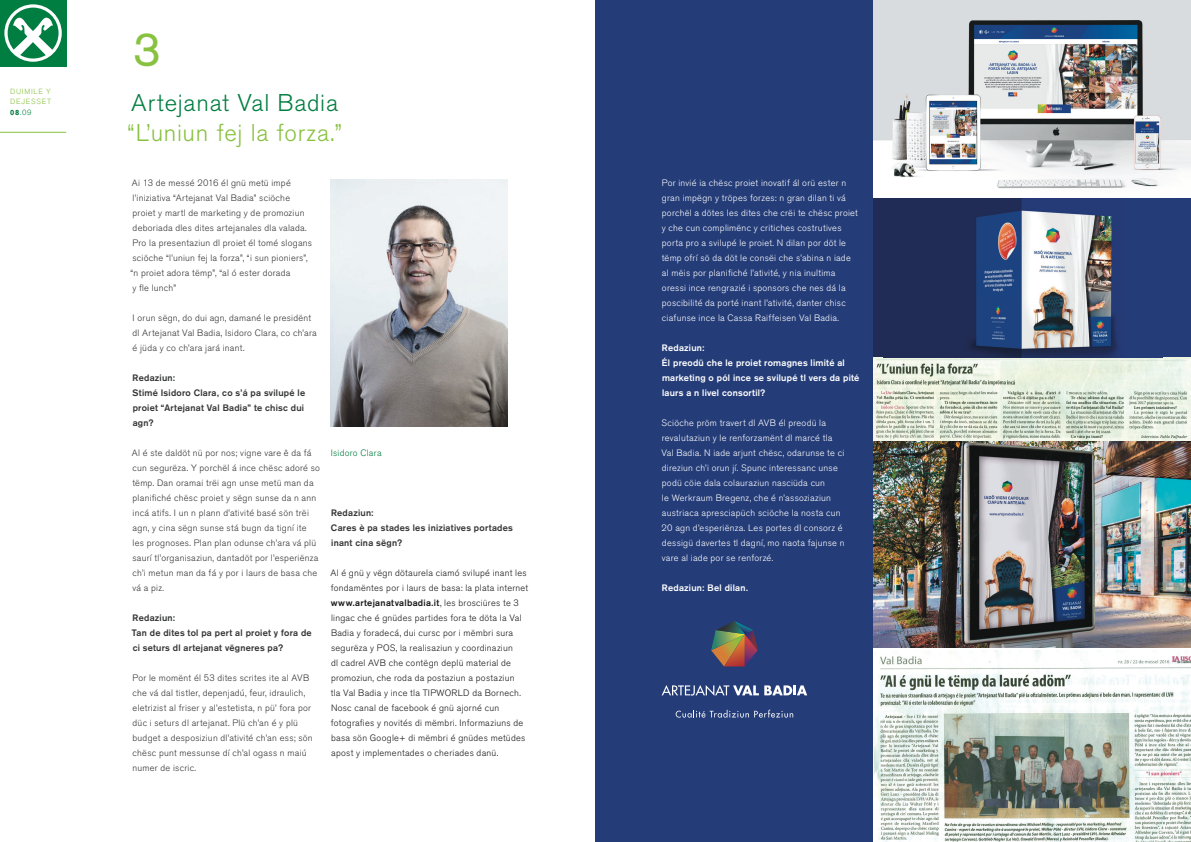
<style>
.page{position:relative;width:1191px;height:842px;background:#fff}
.page>*{position:absolute;margin:0;border:0;box-sizing:border-box;transform-origin:0 0}
.DE_-_GB_Kapitelzahl{font:48px "Akzidenz Grotesk BQ";color:#89c141}
.DE___GB_Header_24pt{font:300 24px/30px "Akzidenz Grotesk BQ";letter-spacing:.03em;color:#89c141}
.DE_-_GB_Body{font:300 9.2px/15px "Akzidenz Grotesk BQ";letter-spacing:.025em;color:#343535}
.DE_-_GB_Body-2{font:300 9.2px/15px "Akzidenz Grotesk BQ";letter-spacing:.025em;color:#fff}
.DE_-_GB_Body-3{font:300 9.2px/15px "Akzidenz Grotesk BQ";letter-spacing:.025em;color:#1a1a1a}
.DE_-_GB_Body-4{font:700 9.2px/15px "Akzidenz Grotesk";letter-spacing:.03em;color:#343535}
.DE_-_GB_Body-5{font:700 9.2px/15px "Akzidenz Grotesk";letter-spacing:.03em;color:#fff}
.DE_-_GB_Body-6{font:300 9.2px "Akzidenz Grotesk BQ";letter-spacing:.025em;color:#007d40}
.t1{font:300 7.5px/10px "Akzidenz Grotesk BQ";letter-spacing:.1em;color:#89c141}
.t2{font:300 7.5px "Akzidenz Grotesk BQ";color:#007d40}
.s1{font-weight:700}
.s2{color:#007d40}
.s3{font-weight:500}
</style>
<div class="page">
<div style="left:595px;top:0;width:278px;height:842px;background:#243c78"></div>
<img style="left:873px;top:651px;width:318px;height:191px">
<div style="left:873px;top:357px;width:318px;height:84px;background:#ecf5e2"></div>
<img style="left:873px;top:359px;width:318px;height:288px">
<img style="left:331px;top:180px;width:176px;height:246px">
<img style="left:873px;top:0;width:318px;height:188px">
<div style="left:873px;top:198px;width:289px;height:159px;background:#212c56"></div>
<img style="left:969px;top:198px;width:155px;height:159px">
<svg style="left:661px;top:685px;width:146px;height:11px"></svg>
<svg style="left:711px;top:621px;width:46px;height:45px"></svg>
<svg style="left:675px;top:710px;width:118px;height:8px"></svg>
<div style="left:1124px;top:198px;width:67px;height:159px;background:#243c78"></div>
<hr style="left:0;top:132px;width:66px;height:1px;background:#89c141">
<div style="left:0;top:0;width:66px;height:66px;background:#007d40"></div>
<svg style="left:4px;top:4px;width:58px;height:58px"></svg>
<p class="t1" style="left:10px;top:87px;width:43px">DUIMILE Y<br>DEJESSET</p>
<p class="t2" style="left:10px;top:108px;width:23px"><span class="s1">08</span>.09</p>
<p class="DE_-_GB_Kapitelzahl" style="left:133px;top:21px;width:29px">3</p>
<p class="DE___GB_Header_24pt" style="left:128px;top:88px;width:216px"><span class="s2">Artejanat Val Badia </span>“L’uniun fej la forza.”</p>
<p class="DE_-_GB_Body" style="left:130px;top:176px;width:183px">Ai 13 de messé 2016 él gnü metü impé l’iniziativa “Artejanat Val Badia” sciöche proiet y martl de marketing y de promoziun deboriada dles dites artejanales dla valada.<br>Pro la presentaziun dl proiet él tomé slogans sciöche “l’uniun fej la forza”, “i sun pioniers”, “n proiet adora tëmp”, “al ó ester dorada<br>y fle lunch”</p>
<p class="DE_-_GB_Body" style="left:133px;top:311px;width:186px">I orun sëgn, do dui agn, damané le presidënt dl Artejanat Val Badia, Isidoro Clara, co ch’ara é jüda y co ch’ara jará inant.</p>
<p class="DE_-_GB_Body-4" style="left:133px;top:370px;width:174px">Redaziun:<br>Stimé Isidoro Clara, co s’á pa svilupé le proiet “Artejanat Val Badia” te chisc dui agn?</p>
<p class="DE_-_GB_Body" style="left:132px;top:446px;width:190px">Al é ste daldöt nü por nos; vigne vare ê da fá cun segurëza. Y porchël á ince chësc adoré so tëmp. Dan oramai trëi agn unse metü man da planifiché chësc proiet y sëgn sunse da n ann incá atifs. I un n plann d’ativité basé sön trëi agn, y cina sëgn sunse stá bugn da tigní ite<br>les prognoses. Plan plan odunse ch’ara vá plü saurí tl’organisaziun, dantadöt por l’esperiënza ch’i metun man da fá y por i laurs de basa che vá a piz.</p>
<p class="DE_-_GB_Body-4" style="left:132px;top:610px;width:181px">Redaziun:<br>Tan de dites tol pa pert al proiet y fora de ci seturs dl artejanat vëgneres pa?</p>
<p class="DE_-_GB_Body" style="left:132px;top:671px;width:182px">Por le momënt él 53 dites scrites ite al AVB che vá dal tistler, depenjadú, feur, idraulich, eletrizist al friser y al’estetista, n pü’ fora por düc i seturs dl artejanat. Plü ch’an é y plü budget a desposiziun dl’ativité ch’an ess; sön chësc punt messunse dí ch’al ogass n maiú numer de iscric.</p>
<p class="DE_-_GB_Body-6" style="left:331px;top:448px;width:52px">Isidoro Clara</p>
<p class="DE_-_GB_Body-4" style="left:331px;top:505px;width:183px">Redaziun:<br>Cares è pa stades les iniziatives portades inant cina sëgn?</p>
<p class="DE_-_GB_Body-3" style="left:330px;top:566px;width:199px">Al é gnü y vëgn dötaurela ciamó svilupé inant les fondamëntes por i laurs de basa: la plata internet <span class="s3">www.artejanatvalbadia.it</span>, les brosciüres te 3 lingac che é gnüdes partides fora te döta la Val Badia y foradecá, dui cursc por i mëmbri sura segurëza y POS, la realisaziun y coordinaziun<br>dl cadrel AVB che contëgn deplü material de promoziun, che roda da postaziun a postaziun<br>tla Val Badia y ince tla TIPWORLD da Bornech.<br>Nosc canal de facebook é gnü ajorné cun fotografies y novités di mëmbri. Informaziuns de basa sön Google+ di mëmbri é gnüdes metüdes apost y implementades o cheriades danü.</p>
<p class="DE_-_GB_Body-2" style="left:661px;top:176px;width:198px">Por invié ia chësc proiet inovatif ál orü ester n gran impëgn y tröpes forzes: n gran dilan ti vá porchël a dötes les dites che crëi te chësc proiet y che cun complimënc y critiches costrutives porta pro a svilupé le proiet. N dilan por döt le tëmp ofrí sö da döt le consëi che s’abina n iade al mëis por planifiché l’ativité, y nia inultima oressi ince rengrazié i sponsors che nes dá la poscibilité da porté inant l’ativité, danter chisc ciafunse ince la Cassa Raiffeisen Val Badia.</p>
<p class="DE_-_GB_Body-5" style="left:662px;top:340px;width:199px">Redaziun:<br>Él preodü che le proiet romagnes limité al marketing o pól ince se svilupé tl vers da pité laurs a n livel consortil?</p>
<p class="DE_-_GB_Body-2" style="left:661px;top:416px;width:185px">Sciöche pröm travert dl AVB él preodü la revalutaziun y le renforzamënt dl marcé tla Val Badia. N iade arjunt chësc, odarunse te ci direziun ch’i orun jí. Spunc interessanc unse podü cöie dala colauraziun nasciüda cun<br>le Werkraum Bregenz, che é n’assoziaziun austriaca apresciapüch sciöche la nosta cun 20 agn d’esperiënza. Les portes dl consorz é dessigü davertes tl dagní, mo naota fajunse n vare al iade por se renforzé.</p>
<p class="DE_-_GB_Body-5" style="left:662px;top:580px;width:88px">Redaziun: Bel dilan.</p>
</div>
